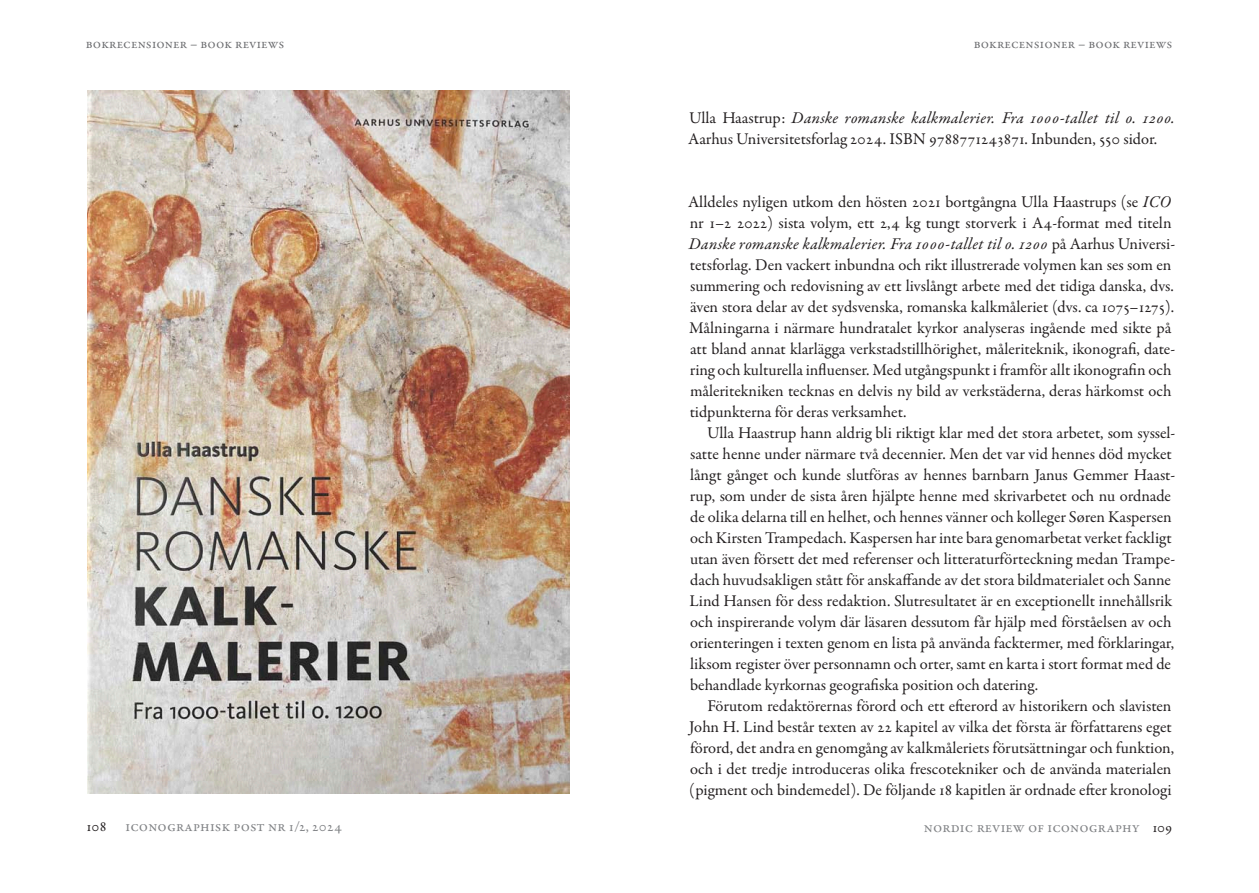
<style>
.page{position:relative;width:1259px;height:893px;background:#fff}
.page>*{position:absolute;margin:0;border:0;box-sizing:border-box;transform-origin:0 0}
.Brödtext_indrag{font:16.5px/21px "Garamond Premr Pro";letter-spacing:-.005em;color:#231f20}
.Brödtext{font:16.5px/21px "Garamond Premr Pro";letter-spacing:-.005em;color:#231f20}
.t1{font:15px "Garamond Premr Pro";letter-spacing:.01em;color:#808285}
.t2{font:15px "Garamond Premr Pro";color:#231f20}
.t3{font:13.5px "Garamond Premr Pro";letter-spacing:.01em;color:#6c6d70}
.s1{font-style:italic}
.s2{color:#231f20}
</style>
<div class="page">
<img style="left:87px;top:90px;width:482px;height:704px">
<p class="t3" style="left:86px;top:35px;width:200px">bokrecensioner – book reviews</p>
<p class="t2" style="left:87px;top:817px;width:21px">108</p>
<p class="t1" style="left:125px;top:817px;width:218px">iconographisk post nr 1/2, 2024</p>
<p class="t3" style="left:973px;top:36px;width:200px">bokrecensioner – book reviews</p>
<p class="Brödtext" style="left:688px;top:108px;width:488px">Ulla Haastrup: <span class="s1">Danske romanske kalkmalerier. Fra 1000-tallet til o. 1200.<br></span>Aarhus Universitetsforlag 2024. ISBN 9788771243871. Inbunden, 550 sidor.</p>
<p class="Brödtext" style="left:688px;top:192px;width:488px">Alldeles nyligen utkom den hösten 2021 bortgångna Ulla Haastrups (se <span class="s1">ICO </span>nr 1–2 2022) sista volym, ett 2,4 kg tungt storverk i A4-format med titeln <span class="s1">Danske romanske kalkmalerier. Fra 1000-tallet til o. 1200</span> på Aarhus Universi&shy;tetsforlag. Den vackert inbundna och rikt illustrerade volymen kan ses som en summering och redovisning av ett livslångt arbete med det tidiga danska, dvs. även stora delar av det sydsvenska, romanska kalkmåleriet (dvs. ca 1075–1275).<br>Målningarna i närmare hundratalet kyrkor analyseras ingående med sikte på att bland annat klarlägga verkstadstillhörighet, måleriteknik, ikonografi, date&shy;ring och kulturella influenser. Med utgångspunkt i framför allt ikonografin och måleritekniken tecknas en delvis ny bild av verkstäderna, deras härkomst och tidpunkterna för deras verksamhet.</p>
<p class="Brödtext_indrag" style="left:689px;top:423px;width:487px;text-indent:18px">Ulla Haastrup hann aldrig bli riktigt klar med det stora arbetet, som syssel&shy;satte henne under närmare två decennier. Men det var vid hennes död mycket långt gånget och kunde slutföras av hennes barnbarn Janus Gemmer Haast&shy;rup, som under de sista åren hjälpte henne med skrivarbetet och nu ordnade de olika delarna till en helhet, och hennes vänner och kolleger Søren Kaspersen och Kirsten Trampedach. Kaspersen har inte bara genomarbetat verket fackligt utan även försett det med referenser och litteraturförteckning medan Trampe&shy;dach huvudsakligen stått för anskaffande av det stora bildmaterialet och Sanne Lind Hansen för dess redaktion. Slutresultatet är en exceptionellt innehållsrik och inspirerande volym där läsaren dessutom får hjälp med förståelsen av och orienteringen i texten genom en lista på använda facktermer, med förklaringar, liksom register över personnamn och orter, samt en karta i stort format med de behandlade kyrkornas geografiska position och datering.</p>
<p class="Brödtext_indrag" style="left:689px;top:696px;width:486px;text-indent:18px">Förutom redaktörernas förord och ett efterord av historikern och slavisten John H. Lind består texten av 22 kapitel av vilka det första är författarens eget förord, det andra en genomgång av kalkmåleriets förutsättningar och funktion, och i det tredje introduceras olika frescotekniker och de använda materialen (pigment och bindemedel). De följande 18 kapitlen är ordnade efter kronologi</p>
<p class="t1" style="left:924px;top:818px;width:250px">nordic review of iconography <span class="s2">109</span></p>
</div>
